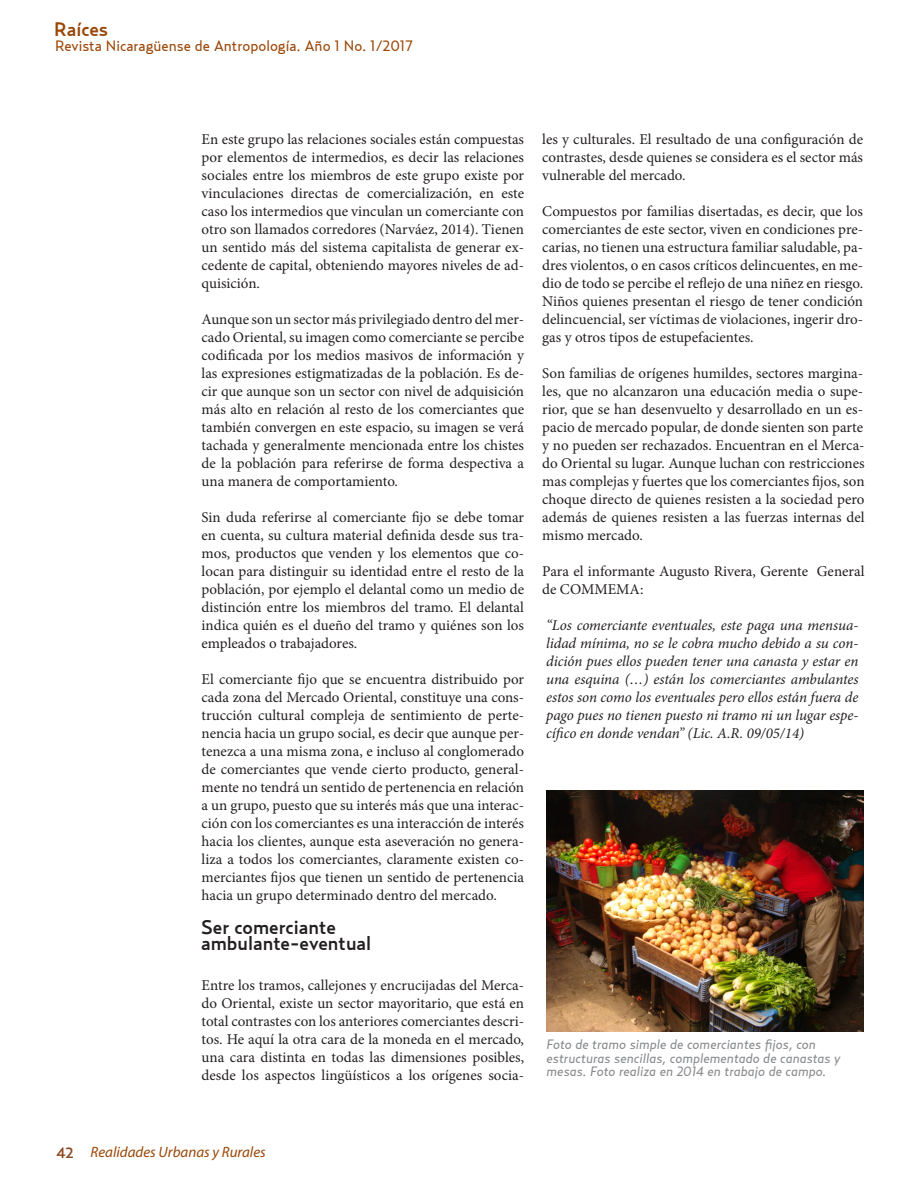
<style>
.page{position:relative;width:918px;height:1188px;background:#fff}
.page>*{position:absolute;margin:0;border:0;box-sizing:border-box;transform-origin:0 0}
.t1{font:500 19.5px/16.5px "Relay";color:#231f20}
.t2{font:500 19.5px "Relay";color:#9a4606}
.t3{font:15px/18px "Minion Pro";color:#231f20;text-align:justify}
.t4{font:italic 15px/18px "Minion Pro";letter-spacing:-.005em;color:#231f20;text-align:justify}
.t5{font:15px "Relay";color:#9a4606}
.t6{font:italic 15px "Myriad Pro";color:#9a4606}
.t7{font:italic 13.5px/13.5px "Relay";color:#87898c}
.s1{font-family:"Relay";font-weight:500;font-style:normal;color:#8d4820}
</style>
<div class="page">
<img style="left:546px;top:790px;width:317px;height:241px">
<h1 class="t2" style="left:54px;top:18px;width:56px">Raíces</h1>
<p class="t5" style="left:55px;top:37px;width:359px">Revista Nicaragüense de Antropología. Año 1 No. 1/2017</p>
<p class="t3" style="left:202px;top:130px;width:324px">En este grupo las relaciones sociales están compuestas por elementos de intermedios, es decir las relaciones sociales entre los miembros de este grupo existe por vinculaciones directas de comercialización, en este caso los intermedios que vinculan un comerciante con otro son llamados corredores (Narváez, 2014). Tienen un sentido más del sistema capitalista de generar ex&shy;cedente de capital, obteniendo mayores niveles de ad&shy;quisición.</p>
<p class="t3" style="left:202px;top:310px;width:324px">Aunque son un sector más privilegiado dentro del mer&shy;cado Oriental, su imagen como comerciante se percibe codificada por los medios masivos de información y las expresiones estigmatizadas de la población. Es de&shy;cir que aunque son un sector con nivel de adquisición más alto en relación al resto de los comerciantes que también convergen en este espacio, su imagen se verá tachada y generalmente mencionada entre los chistes de la población para referirse de forma despectiva a una manera de comportamiento.</p>
<p class="t3" style="left:202px;top:508px;width:324px">Sin duda referirse al comerciante fijo se debe tomar en cuenta, su cultura material definida desde sus tra&shy;mos, productos que venden y los elementos que co&shy;locan para distinguir su identidad entre el resto de la población, por ejemplo el delantal como un medio de distinción entre los miembros del tramo. El delantal indica quién es el dueño del tramo y quiénes son los empleados o trabajadores.</p>
<p class="t3" style="left:202px;top:670px;width:324px">El comerciante fijo que se encuentra distribuido por cada zona del Mercado Oriental, constituye una cons&shy;trucción cultural compleja de sentimiento de perte&shy;nencia hacia un grupo social, es decir que aunque per&shy;tenezca a una misma zona, e incluso al conglomerado de comerciantes que vende cierto producto, general&shy;mente no tendrá un sentido de pertenencia en relación a un grupo, puesto que su interés más que una interac&shy;ción con los comerciantes es una interacción de interés hacia los clientes, aunque esta aseveración no genera&shy;liza a todos los comerciantes, claramente existen co&shy;merciantes fijos que tienen un sentido de pertenencia hacia un grupo determinado dentro del mercado.</p>
<p class="t1" style="left:201px;top:918px;width:172px">Ser comerciante ambulante-eventual</p>
<p class="t3" style="left:202px;top:976px;width:324px">Entre los tramos, callejones y encrucijadas del Merca&shy;do Oriental, existe un sector mayoritario, que está en total contrastes con los anteriores comerciantes descri&shy;tos. He aquí la otra cara de la moneda en el mercado, una cara distinta en todas las dimensiones posibles, desde los aspectos lingüísticos a los orígenes socia-</p>
<p class="t3" style="left:542px;top:130px;width:322px">les y culturales. El resultado de una configuración de contrastes, desde quienes se considera es el sector más vulnerable del mercado.</p>
<p class="t3" style="left:542px;top:202px;width:322px">Compuestos por familias disertadas, es decir, que los comerciantes de este sector, viven en condiciones pre&shy;carias, no tienen una estructura familiar saludable, pa&shy;dres violentos, o en casos críticos delincuentes, en me&shy;dio de todo se percibe el reflejo de una niñez en riesgo.<br>Niños quienes presentan el riesgo de tener condición delincuencial, ser víctimas de violaciones, ingerir dro&shy;gas y otros tipos de estupefacientes.</p>
<p class="t3" style="left:542px;top:364px;width:322px">Son familias de orígenes humildes, sectores margina&shy;les, que no alcanzaron una educación media o supe&shy;rior, que se han desenvuelto y desarrollado en un es&shy;pacio de mercado popular, de donde sienten son parte</p>
<p class="t3" style="left:542px;top:436px;width:324px">y no pueden ser rechazados. Encuentran en el Merca&shy;do Oriental su lugar. Aunque luchan con restricciones mas complejas y fuertes que los comerciantes fijos, son choque directo de quienes resisten a la sociedad pero además de quienes resisten a las fuerzas internas del mismo mercado.</p>
<p class="t3" style="left:542px;top:562px;width:324px">Para el informante Augusto Rivera, Gerente General de COMMEMA:</p>
<p class="t4" style="left:546px;top:616px;width:314px">“Los comerciante eventuales, este paga una mensua&shy;lidad mínima, no se le cobra mucho debido a su con&shy;dición pues ellos pueden tener una canasta y estar en una esquina (…) están los comerciantes ambulantes estos son como los eventuales pero ellos están fuera de pago pues no tienen puesto ni tramo ni un lugar espe&shy;cífico en donde vendan” (Lic. A.R. 09/05/14)</p>
<p class="t7" style="left:547px;top:1038px;width:295px">Foto de tramo simple de comerciantes fijos, con estructuras sencillas, complementado de canastas y mesas. Foto realiza en 2014 en trabajo de campo.</p>
<p class="t6" style="left:57px;top:1143px;width:211px"><span class="s1">42</span> Realidades Urbanas y Rurales</p>
</div>
